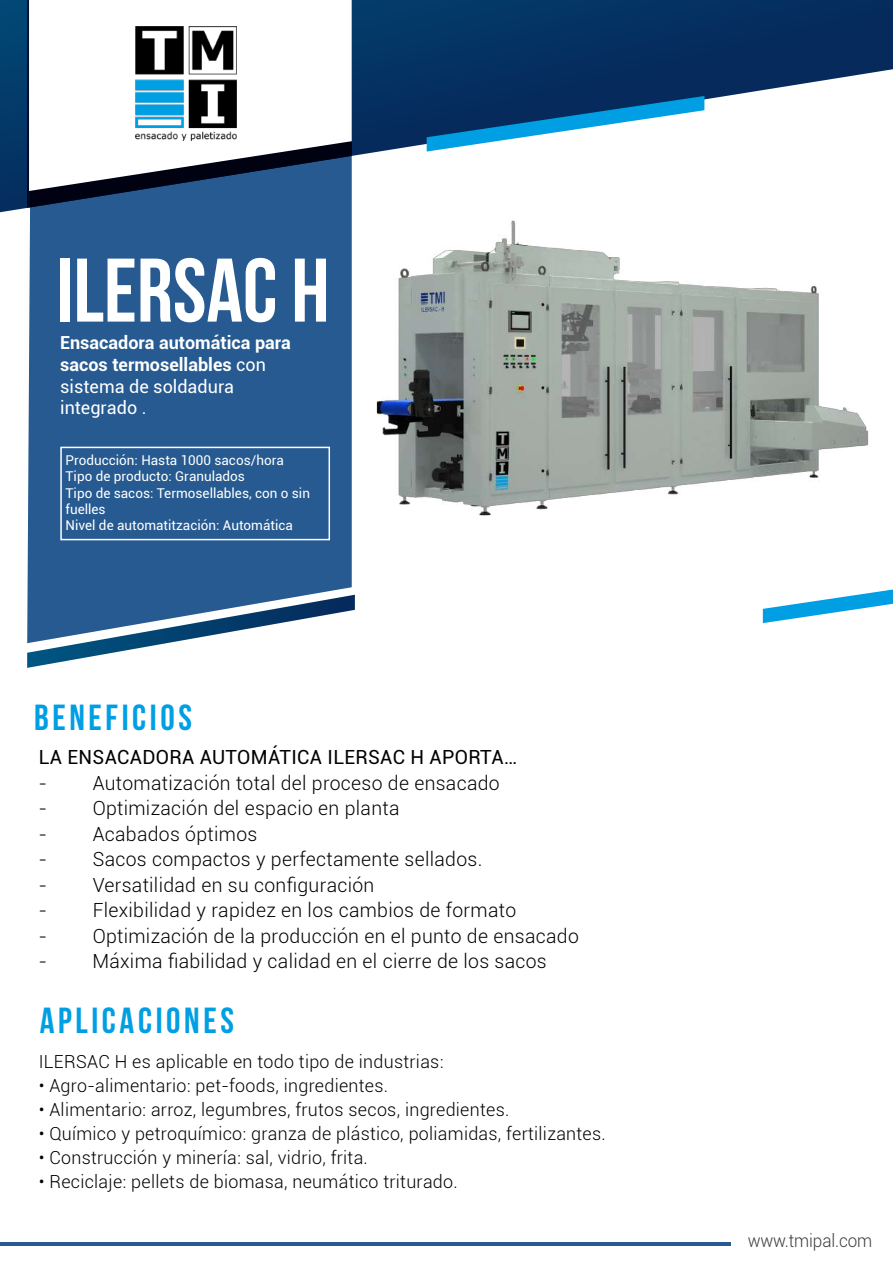
<style>
.page{position:relative;width:893px;height:1263px;background:#fff}
.page>*{position:absolute;margin:0;border:0;box-sizing:border-box;transform-origin:0 0}
.t1{font:700 90px "Bebas Neue";color:#fff}
.t2{font:700 36.3px "Bebas Neue";letter-spacing:.1em;color:#009fe3}
.t3{font:300 19.5px "Roboto";letter-spacing:.015em;color:#000}
.t4{font:19.5px "Roboto";letter-spacing:.015em;color:#000}
.t5{font:300 18px "Roboto";letter-spacing:.015em;color:#000}
.t6{font:700 18px/21.6px "Roboto";color:#fff}
.t7{font:300 18px "Roboto";letter-spacing:-.01em;color:#3f3f3f;scale:.95 1}
.t8{font:13.5px/16.2px "Roboto";color:#fff}
.s1{font-weight:400}
</style>
<div class="page">
<svg style="left:0;top:0;width:893px;height:212px;background:#043262"></svg>
<div style="left:27px;top:0;width:280px;height:595px;background:#265a91"></div>
<svg style="left:29px;top:0;width:323px;height:191px"></svg>
<svg style="left:27px;top:595px;width:280px;height:73px"></svg>
<div style="left:60px;top:447px;width:270px;height:93px;border:2px solid #fff"></div>
<hr style="left:0;top:1242px;width:731px;height:4px;background:#265a91">
<img style="left:135px;top:27px;width:101px;height:114px">
<img style="left:307px;top:67px;width:586px;height:557px">
<h1 class="t1" style="left:57px;top:241px;width:275px">ILERSAC H</h1>
<p class="t6" style="left:60px;top:331px;width:232px">Ensacadora automática para sacos termosellables <span class="s1">con sistema de soldadura integrado .</span></p>
<p class="t8" style="left:66px;top:452px;width:246px">Producción: Hasta 1000 sacos/hora<br>Tipo de producto: Granulados<br>Tipo de sacos: Termosellables, con o sin fuelles<br>Nivel de automatitzación: Automática</p>
<h2 class="t2" style="left:34px;top:698px;width:159px">BENEFICIOS</h2>
<p class="t4" style="left:39px;top:744px;width:480px">LA ENSACADORA AUTOMÁTICA ILERSAC H APORTA…</p>
<p class="t3" style="left:39px;top:769px;width:463px">- Automatización total del proceso de ensacado</p>
<p class="t3" style="left:39px;top:795px;width:362px">- Optimización del espacio en planta</p>
<p class="t3" style="left:39px;top:820px;width:220px">- Acabados óptimos</p>
<p class="t3" style="left:39px;top:846px;width:445px">- Sacos compactos y perfectamente sellados.</p>
<p class="t3" style="left:39px;top:871px;width:337px">- Versatilidad en su configuración</p>
<p class="t3" style="left:39px;top:897px;width:479px">- Flexibilidad y rapidez en los cambios de formato</p>
<p class="t3" style="left:39px;top:922px;width:542px">- Optimización de la producción en el punto de ensacado</p>
<p class="t3" style="left:39px;top:948px;width:510px">- Máxima fiabilidad y calidad en el cierre de los sacos</p>
<h2 class="t2" style="left:40px;top:1000px;width:196px">APLICACIONES</h2>
<p class="t5" style="left:39px;top:1049px;width:406px">ILERSAC H es aplicable en todo tipo de industrias:</p>
<p class="t5" style="left:39px;top:1073px;width:351px">• Agro-alimentario: pet-foods, ingredientes.</p>
<p class="t5" style="left:39px;top:1097px;width:472px">• Alimentario: arroz, legumbres, frutos secos, ingredientes.</p>
<p class="t5" style="left:39px;top:1121px;width:569px">• Químico y petroquímico: granza de plástico, poliamidas, fertilizantes.</p>
<p class="t5" style="left:39px;top:1145px;width:331px">• Construcción y minería: sal, vidrio, frita.</p>
<p class="t5" style="left:39px;top:1169px;width:421px">• Reciclaje: pellets de biomasa, neumático triturado.</p>
<p class="t7" style="left:748px;top:1228px;width:133px">www.tmipal.com</p>
</div>
